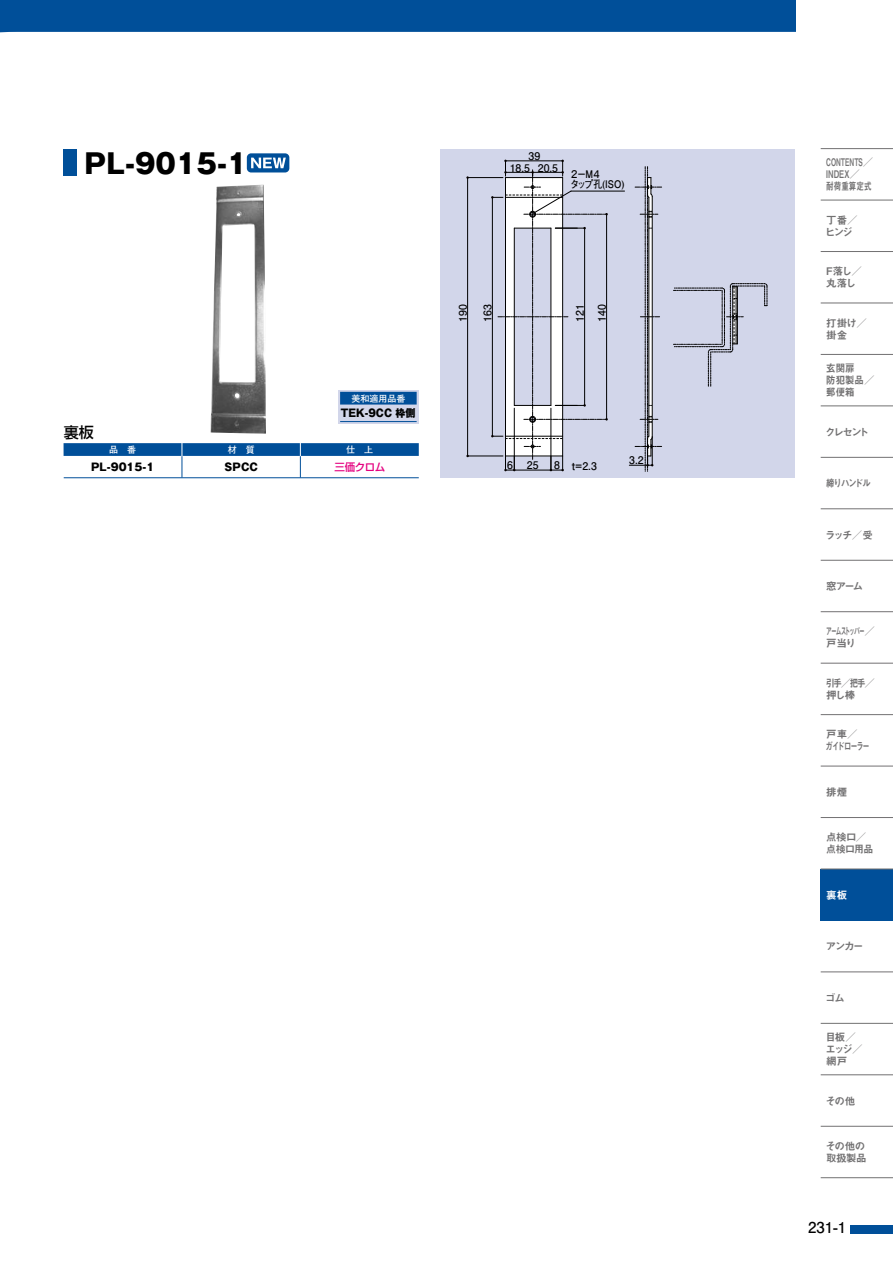
<style>
.page{position:relative;width:893px;height:1263px;background:#fff}
.page>*{position:absolute;margin:0;border:0;box-sizing:border-box;transform-origin:0 0}
.t1{font:800 27px "Gothic MB101 Pro";color:#000}
.t2{font:700 15px "Futo Go B101 Pro";color:#000}
.t3{font:500 15px "Shin Go Pro";color:#000}
.t4{font:10.5px/12px "Midashi Go Pro MB31";letter-spacing:-.07em;color:#727172}
.t5{font:700 10.5px "Futo Go B101 Pro";color:#000}
.t6{font:10.5px/12px "Midashi Go Pro MB31";color:#727172;scale:.6 1}
.t7{font:10.5px/12px "Midashi Go Pro MB31";letter-spacing:-.07em;color:#727172;scale:.8 1}
.t8{font:800 10.5px "Gothic MB101 Pro";color:#000}
.t9{font:700 10.5px/9.4px "Futo Go B101 Pro";letter-spacing:-.105em;color:#000;scale:.86 1}
.t10{font:10.5px/12px "Midashi Go Pro MB31";letter-spacing:-.14em;color:#727172;scale:.55 1}
.t11{font:10.5px/12px "Midashi Go Pro MB31";color:#727172;scale:.9 1}
.t12{font:10.5px/12px "Midashi Go Pro MB31";letter-spacing:-.12em;color:#727172}
.t13{font:800 10.5px "Gothic MB101 Pro";color:#000;scale:.95 1}
.t14{font:10.5px/12px "Midashi Go Pro MB31";letter-spacing:-.05em;color:#727172}
.t15{font:500 10.5px "Shin Go Pro";letter-spacing:-.04em;color:#e4007f}
.t16{font:10.5px "Midashi Go Pro MB31";color:#fff}
.t17{font:700 9px "Futo Go B101 Pro";color:#fff}
</style>
<div class="page">
<div style="left:0;top:0;width:795px;height:60px;background:#004f99"></div>
<div style="left:0;top:32px;width:795px;height:28px;background:#fff"></div>
<svg style="left:821px;top:149px;width:72px;height:977px"></svg>
<div style="left:821px;top:869px;width:72px;height:51px;background:#004f99"></div>
<hr style="left:821px;top:148px;width:72px;height:1px;background:#727172">
<hr style="left:821px;top:200px;width:72px;height:1px;background:#727172">
<hr style="left:821px;top:406px;width:72px;height:1px;background:#727172">
<hr style="left:821px;top:457px;width:72px;height:1px;background:#727172">
<hr style="left:821px;top:508px;width:72px;height:1px;background:#727172">
<hr style="left:821px;top:611px;width:72px;height:1px;background:#727172">
<hr style="left:821px;top:663px;width:72px;height:1px;background:#727172">
<hr style="left:821px;top:714px;width:72px;height:1px;background:#727172">
<hr style="left:821px;top:817px;width:72px;height:1px;background:#727172">
<hr style="left:821px;top:1023px;width:72px;height:1px;background:#727172">
<hr style="left:821px;top:1074px;width:72px;height:1px;background:#727172">
<hr style="left:821px;top:354px;width:72px;height:1px;background:#727172">
<hr style="left:821px;top:560px;width:72px;height:1px;background:#727172">
<hr style="left:821px;top:766px;width:72px;height:1px;background:#727172">
<hr style="left:821px;top:972px;width:72px;height:1px;background:#727172">
<hr style="left:821px;top:1126px;width:72px;height:1px;background:#727172">
<hr style="left:821px;top:1177px;width:72px;height:1px;background:#727172">
<hr style="left:821px;top:251px;width:72px;height:1px;background:#727172">
<hr style="left:821px;top:869px;width:72px;height:1px;background:#727172">
<hr style="left:821px;top:303px;width:72px;height:1px;background:#727172">
<div style="left:850px;top:1225px;width:43px;height:8px;background:#004f99"></div>
<div style="left:440px;top:149px;width:355px;height:329px;background:#d2d6ea"></div>
<div style="left:64px;top:149px;width:13px;height:26px;background:#004f99"></div>
<div style="left:64px;top:443px;width:355px;height:13px;background:#004f99"></div>
<hr style="left:64px;top:477px;width:355px;height:1px;background:#004f99">
<svg style="left:300px;top:443px;width:1px;height:34px"></svg>
<svg style="left:182px;top:443px;width:1px;height:34px"></svg>
<div style="left:338px;top:390px;width:81px;height:34px;background:#d2d6ea"></div>
<div style="left:340px;top:392px;width:77px;height:13px;background:#004f99"></div>
<hr style="left:340px;top:421px;width:77px;height:1px;background:#004f99">
<div style="left:247px;top:153px;width:42px;height:19px;background:#004f99;border-radius:4px"></div>
<svg style="left:251px;top:158px;width:35px;height:10px"></svg>
<hr style="left:571px;top:191px;width:53px;height:1px;background:#000">
<hr style="left:467px;top:178px;width:1px;height:278px;background:#000">
<hr style="left:468px;top:177px;width:35px;height:1px;background:#000">
<hr style="left:468px;top:456px;width:35px;height:1px;background:#000">
<svg style="left:673px;top:283px;width:95px;height:103px"></svg>
<svg style="left:629px;top:167px;width:33px;height:304px"></svg>
<svg style="left:491px;top:160px;width:117px;height:311px"></svg>
<img style="left:211px;top:185px;width:55px;height:249px">
<h1 class="t1" style="left:85px;top:141px;width:164px">PL-9015-1</h1>
<p class="t5" style="left:529px;top:148px;width:13px">39</p>
<p class="t5" style="left:510px;top:159px;width:50px">18.5 20.5</p>
<p class="t9" style="left:570px;top:168px;width:65px">２－Ｍ４<br>タップ孔(ISO)</p>
<h2 class="t3" style="left:64px;top:419px;width:31px">裏板</h2>
<p class="t17" style="left:109px;top:443px;width:28px">品　番</p>
<p class="t8" style="left:91px;top:458px;width:65px">PL-9015-1</p>
<p class="t17" style="left:351px;top:391px;width:55px">美和適用品番</p>
<p class="t13" style="left:341px;top:405px;width:80px">TEK-9CC 枠側</p>
<p class="t17" style="left:228px;top:442px;width:28px">材　質</p>
<p class="t17" style="left:346px;top:442px;width:28px">仕　上</p>
<p class="t15" style="left:334px;top:458px;width:52px">三価クロム</p>
<p class="t8" style="left:223px;top:458px;width:37px">ＳＰＣＣ</p>
<p class="t5" style="left:454px;top:322px;width:19px;rotate:-90deg">190</p>
<p class="t5" style="left:479px;top:322px;width:19px;rotate:-90deg">163</p>
<p class="t5" style="left:571px;top:322px;width:19px;rotate:-90deg">121</p>
<p class="t5" style="left:593px;top:322px;width:19px;rotate:-90deg">140</p>
<p class="t5" style="left:507px;top:457px;width:7px">6</p>
<p class="t5" style="left:554px;top:458px;width:44px">8 t=2.3</p>
<p class="t5" style="left:527px;top:457px;width:13px">25</p>
<p class="t5" style="left:629px;top:451px;width:16px">3.2</p>
<p class="t6" style="left:826px;top:155px;width:80px">CONTENTS／<br>INDEX／<br>耐荷重算定式</p>
<p class="t4" style="left:825px;top:213px;width:34px">丁番／ヒンジ</p>
<p class="t4" style="left:826px;top:264px;width:37px">F落し／丸落し</p>
<p class="t4" style="left:826px;top:315px;width:42px">打掛け／掛金</p>
<p class="t11" style="left:826px;top:361px;width:55px">玄関扉<br>防犯製品／郵便箱</p>
<p class="t4" style="left:825px;top:424px;width:45px">クレセント</p>
<p class="t7" style="left:826px;top:476px;width:57px">締りハンドル</p>
<p class="t4" style="left:825px;top:527px;width:49px">ラッチ／受</p>
<p class="t4" style="left:826px;top:579px;width:39px">窓アーム</p>
<p class="t10" style="left:826px;top:624px;width:90px">アームストッパー／戸当り</p>
<p class="t7" style="left:826px;top:676px;width:63px">引手／把手／押し棒</p>
<p class="t12" style="left:826px;top:727px;width:46px">戸車／<br>ガイドローラー</p>
<p class="t4" style="left:826px;top:784px;width:22px">排煙</p>
<p class="t4" style="left:826px;top:830px;width:49px">点検口／点検口用品</p>
<p class="t16" style="left:826px;top:886px;width:22px">裏板</p>
<p class="t4" style="left:826px;top:939px;width:39px">アンカー</p>
<p class="t4" style="left:825px;top:990px;width:21px">ゴム</p>
<p class="t4" style="left:825px;top:1030px;width:39px">目板／エッジ／網戸</p>
<p class="t4" style="left:825px;top:1093px;width:31px">その他</p>
<p class="t14" style="left:825px;top:1139px;width:43px">その他の取扱製品</p>
<h2 class="t2" style="left:808px;top:1215px;width:40px">231-1</h2>
</div>
